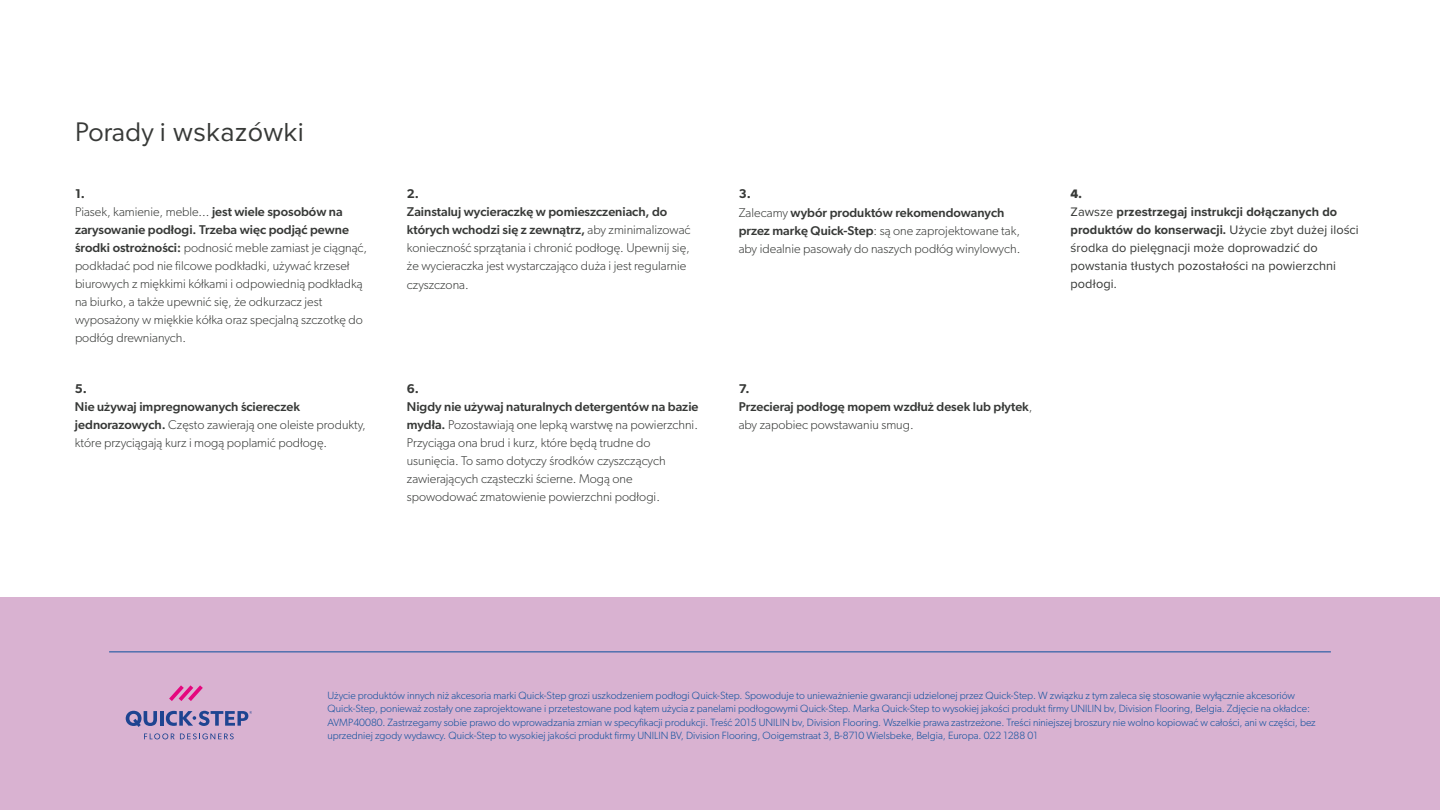
<style>
.page{position:relative;width:1440px;height:810px;background:#fff}
.page>*{position:absolute;margin:0;border:0;box-sizing:border-box;transform-origin:0 0}
.t1{font:27px "Proxima Nova";letter-spacing:.01em;color:#373937}
.t2{font:300 12.75px/18px "Gibson";color:#373937}
.t3{font:12.75px/18px "Proxima Nova";color:#373937}
.t4{font:500 12.75px/18px "Gibson";color:#373937}
.t5{font:600 12.75px "Gibson";color:#373937}
.t6{font:12.75px "Proxima Nova Extrabld";color:#373937}
.t7{font:300 10.5px/13.5px "Gibson";color:#0b4f9c}
.s1{font-family:"Gibson"}
.s2{font-weight:600}
.s3{font-weight:500}
.s4{font-weight:700}
.s5{font-weight:300}
</style>
<div class="page">
<div style="left:0;top:597px;width:1440px;height:213px;background:#d9b2d1"></div>
<hr style="left:109px;top:651px;width:1222px;height:1px;background:#0b4f9c">
<svg style="left:144px;top:733px;width:90px;height:6px"></svg>
<svg style="left:169px;top:685px;width:34px;height:16px"></svg>
<svg style="left:126px;top:711px;width:31px;height:16px"></svg>
<hr style="left:160px;top:711px;width:4px;height:15px;background:#1e4491">
<svg style="left:166px;top:711px;width:86px;height:15px"></svg>
<h1 class="t1" style="left:75px;top:112px;width:230px"><span class="s1">Porady</span> i wskazówki</h1>
<p class="t2" style="left:75px;top:185px;width:294px"><span class="s2">1.<br></span>Piasek, kamienie, meble... <span class="s3">jest wiele sposobów na zarysowanie podłogi. Trzeba więc podjąć pewne środki ostrożności:</span> podnosić meble zamiast je ciągnąć, podkładać pod nie filcowe podkładki, używać krzeseł biurowych z miękkimi kółkami i odpowiednią podkładką na biurko, a także upewnić się, że odkurzacz jest wyposażony w miękkie kółka oraz specjalną szczotkę do podłóg drewnianych.</p>
<p class="t5" style="left:407px;top:186px;width:14px">2.</p>
<p class="t2" style="left:407px;top:203px;width:285px"><span class="s3">Zainstaluj wycieraczkę w pomieszczeniach, do których wchodzi się z zewnątrz,</span> aby zminimalizować konieczność sprzątania i chronić podłogę. Upewnij się, że wycieraczka jest wystarczająco duża i jest regularnie czyszczona.</p>
<p class="t5" style="left:75px;top:381px;width:14px">5.</p>
<p class="t2" style="left:75px;top:397px;width:292px"><span class="s3">Nie używaj impregnowanych ściereczek jednorazowych.</span> Często zawierają one oleiste produkty, które przyciągają kurz i mogą poplamić podłogę.</p>
<p class="t5" style="left:407px;top:381px;width:14px">6.</p>
<p class="t2" style="left:407px;top:397px;width:293px"><span class="s3">Nigdy nie używaj naturalnych detergentów na bazie mydła.</span> Pozostawiają one lepką warstwę na powierzchni.<br>Przyciąga ona brud i kurz, które będą trudne do usunięcia. To samo dotyczy środków czyszczących zawierających cząsteczki ścierne. Mogą one spowodować zmatowienie powierzchni podłogi.</p>
<p class="t2" style="left:739px;top:185px;width:283px"><span class="s2">3.<br></span>Zalecamy <span class="s3">wybór produktów rekomendowanych przez markę Quick-Step</span>: są one zaprojektowane tak, aby idealnie pasowały do naszych podłóg winylowych.</p>
<p class="t6" style="left:1071px;top:185px;width:13px">4.</p>
<p class="t3" style="left:1071px;top:203px;width:290px">Zawsze <span class="s4">przestrzegaj instrukcji dołączanych do produktów do konserwacji.</span> Użycie zbyt dużej ilości środka do pielęgnacji może doprowadzić do powstania tłustych pozostałości na powierzchni podłogi.</p>
<p class="t4" style="left:739px;top:379px;width:295px"><span class="s2">7.<br></span>Przecieraj podłogę mopem wzdłuż desek lub płytek<span class="s5">, aby zapobiec powstawaniu smug.</span></p>
<p class="t7" style="left:327px;top:688px;width:990px">Użycie produktów innych niż akcesoria marki Quick-Step grozi uszkodzeniem podłogi Quick-Step. Spowoduje to unieważnienie gwarancji udzielonej przez Quick-Step. W związku z tym zaleca się stosowanie wyłącznie akcesoriów Quick-Step, ponieważ zostały one zaprojektowane i przetestowane pod kątem użycia z panelami podłogowymi Quick-Step. Marka Quick-Step to wysokiej jakości produkt firmy UNILIN bv, Division Flooring, Belgia. Zdjęcie na okładce:<br>AVMP40080. Zastrzegamy sobie prawo do wprowadzania zmian w specyfikacji produkcji. Treść 2015 UNILIN bv, Division Flooring. Wszelkie prawa zastrzeżone. Treści niniejszej broszury nie wolno kopiować w całości, ani w części, bez uprzedniej zgody wydawcy. Quick-Step to wysokiej jakości produkt firmy UNILIN BV, Division Flooring, Ooigemstraat 3, B-8710 Wielsbeke, Belgia, Europa. 022 1288 01</p>
</div>
